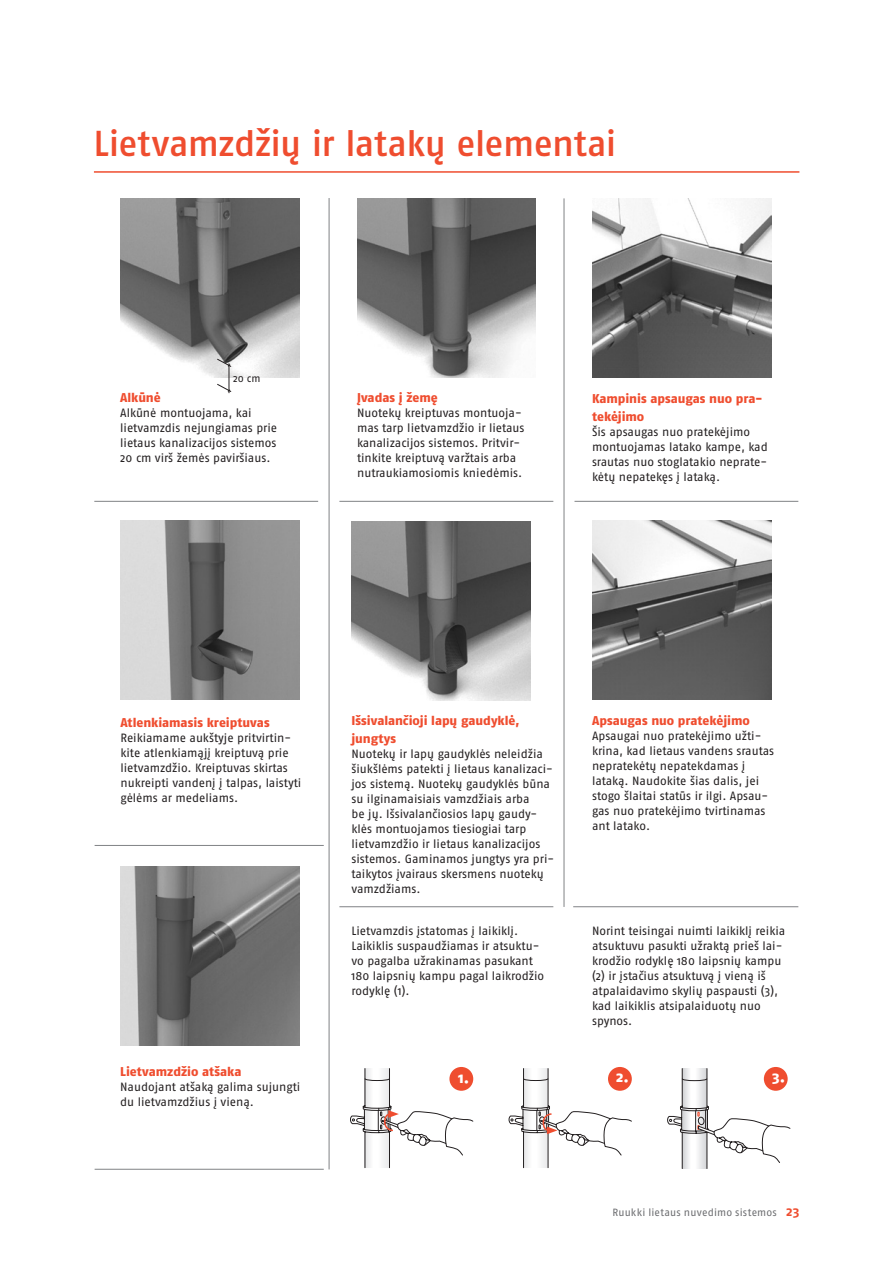
<style>
.page{position:relative;width:893px;height:1263px;background:#fff}
.page>*{position:absolute;margin:0;border:0;box-sizing:border-box;transform-origin:0 0}
.t1{font:500 36px "Fago Pro";letter-spacing:-.015em;color:#ef4d2f}
.t2{font:800 15px "Fago Pro";color:#fff}
.t3{font:800 12.75px/18px "Fago Pro";letter-spacing:-.005em;color:#ef4d2f}
.t4{font:12px/15px "Fago Pro";color:#231f20}
.t5{font:10.5px "Fago Pro";letter-spacing:.015em;color:#6c6d70}
.t6{font:10.5px "Fago Pro";color:#231f20}
.s1{font-weight:700;font-size:13.5px;color:#ef4d2f}
</style>
<div class="page">
<hr style="left:94px;top:501px;width:224px;height:1px;background:#808285">
<hr style="left:329px;top:198px;width:1px;height:971px;background:#808285">
<hr style="left:564px;top:198px;width:1px;height:709px;background:#808285">
<hr style="left:339px;top:501px;width:214px;height:1px;background:#808285">
<hr style="left:339px;top:906px;width:214px;height:1px;background:#808285">
<hr style="left:95px;top:845px;width:229px;height:1px;background:#808285">
<hr style="left:95px;top:1169px;width:229px;height:1px;background:#808285">
<img style="left:120px;top:198px;width:179px;height:180px">
<img style="left:351px;top:522px;width:179px;height:179px">
<img style="left:120px;top:520px;width:179px;height:180px">
<img style="left:357px;top:198px;width:179px;height:180px">
<img style="left:592px;top:520px;width:179px;height:180px">
<hr style="left:574px;top:501px;width:224px;height:1px;background:#808285">
<hr style="left:573px;top:906px;width:225px;height:1px;background:#808285">
<img style="left:592px;top:198px;width:179px;height:180px">
<img style="left:120px;top:867px;width:179px;height:179px">
<hr style="left:94px;top:171px;width:705px;height:2px;background:#ef4d2f">
<hr style="left:229px;top:363px;width:1px;height:30px;background:#231f20">
<svg style="left:217px;top:359px;width:15px;height:8px"></svg>
<svg style="left:217px;top:384px;width:15px;height:8px"></svg>
<svg style="left:667px;top:1068px;width:123px;height:100px"></svg>
<svg style="left:509px;top:1068px;width:123px;height:100px"></svg>
<svg style="left:350px;top:1068px;width:123px;height:100px"></svg>
<div style="left:449px;top:1067px;width:24px;height:24px;background:#ef4d2f;border-radius:50%"></div>
<div style="left:608px;top:1067px;width:24px;height:24px;background:#ef4d2f;border-radius:50%"></div>
<div style="left:764px;top:1067px;width:24px;height:24px;background:#ef4d2f;border-radius:50%"></div>
<h1 class="t1" style="left:94px;top:122px;width:524px">Lietvamzdžių ir latakų elementai</h1>
<p class="t6" style="left:233px;top:372px;width:29px">20 cm</p>
<p class="t3" style="left:120px;top:388px;width:42px">Alkūnė</p>
<p class="t4" style="left:120px;top:405px;width:159px">Alkūnė montuojama, kai lietvamzdis nejungiamas prie lietaus kanalizacijos sistemos<br>20 cm virš žemės paviršiaus.</p>
<p class="t3" style="left:357px;top:389px;width:82px">Įvadas į žemę</p>
<p class="t4" style="left:357px;top:405px;width:169px">Nuotekų kreiptuvas montuoja&shy;mas tarp lietvamzdžio ir lietaus kanalizacijos sistemos. Pritvir&shy;tinkite kreiptuvą varžtais arba nutraukiamosiomis kniedėmis.</p>
<p class="t3" style="left:592px;top:389px;width:172px">Kampinis apsaugas nuo pra&shy;tekėjimo</p>
<p class="t4" style="left:592px;top:424px;width:177px">Šis apsaugas nuo pratekėjimo montuojamas latako kampe, kad srautas nuo stoglatakio neprate&shy;kėtų nepatekęs į lataką.</p>
<p class="t3" style="left:120px;top:714px;width:151px">Atlenkiamasis kreiptuvas</p>
<p class="t4" style="left:120px;top:730px;width:182px">Reikiamame aukštyje pritvirtin&shy;kite atlenkiamąjį kreiptuvą prie lietvamzdžio. Kreiptuvas skirtas nukreipti vandenį į talpas, laistyti gėlėms ar medeliams.</p>
<p class="t3" style="left:120px;top:1062px;width:123px">Lietvamzdžio atšaka</p>
<p class="t4" style="left:120px;top:1079px;width:182px">Naudojant atšaką galima sujungti du lietvamzdžius į vieną.</p>
<p class="t3" style="left:351px;top:711px;width:170px">Išsivalančioji lapų gaudyklė, jungtys</p>
<p class="t4" style="left:351px;top:746px;width:204px">Nuotekų ir lapų gaudyklės neleidžia šiukšlėms patekti į lietaus kanalizaci&shy;jos sistemą. Nuotekų gaudyklės būna su ilginamaisiais vamzdžiais arba<br>be jų. Išsivalančiosios lapų gaudy&shy;klės montuojamos tiesiogiai tarp lietvamzdžio ir lietaus kanalizacijos sistemos. Gaminamos jungtys yra pri&shy;taikytos įvairaus skersmens nuotekų vamzdžiams.</p>
<p class="t3" style="left:592px;top:711px;width:159px">Apsaugas nuo pratekėjimo</p>
<p class="t4" style="left:592px;top:728px;width:184px">Apsaugai nuo pratekėjimo užti&shy;krina, kad lietaus vandens srautas nepratekėtų nepatekdamas į lataką. Naudokite šias dalis, jei stogo šlaitai statūs ir ilgi. Apsau&shy;gas nuo pratekėjimo tvirtinamas ant latako.</p>
<p class="t4" style="left:351px;top:923px;width:194px">Lietvamzdis įstatomas į laikiklį.<br>Laikiklis suspaudžiamas ir atsuktu&shy;vo pagalba užrakinamas pasukant<br>180 laipsnių kampu pagal laikrodžio rodyklę (1).</p>
<p class="t4" style="left:592px;top:923px;width:195px">Norint teisingai nuimti laikiklį reikia atsuktuvu pasukti užraktą prieš lai&shy;krodžio rodyklę 180 laipsnių kampu (2) ir įstačius atsuktuvą į vieną iš atpalaidavimo skylių paspausti (3), kad laikiklis atsipalaiduotų nuo spynos.</p>
<p class="t2" style="left:458px;top:1068px;width:13px">1.</p>
<p class="t2" style="left:616px;top:1068px;width:14px">2.</p>
<p class="t2" style="left:772px;top:1068px;width:15px">3.</p>
<p class="t5" style="left:613px;top:1206px;width:188px">Ruukki lietaus nuvedimo sistemos <span class="s1">23</span></p>
</div>
